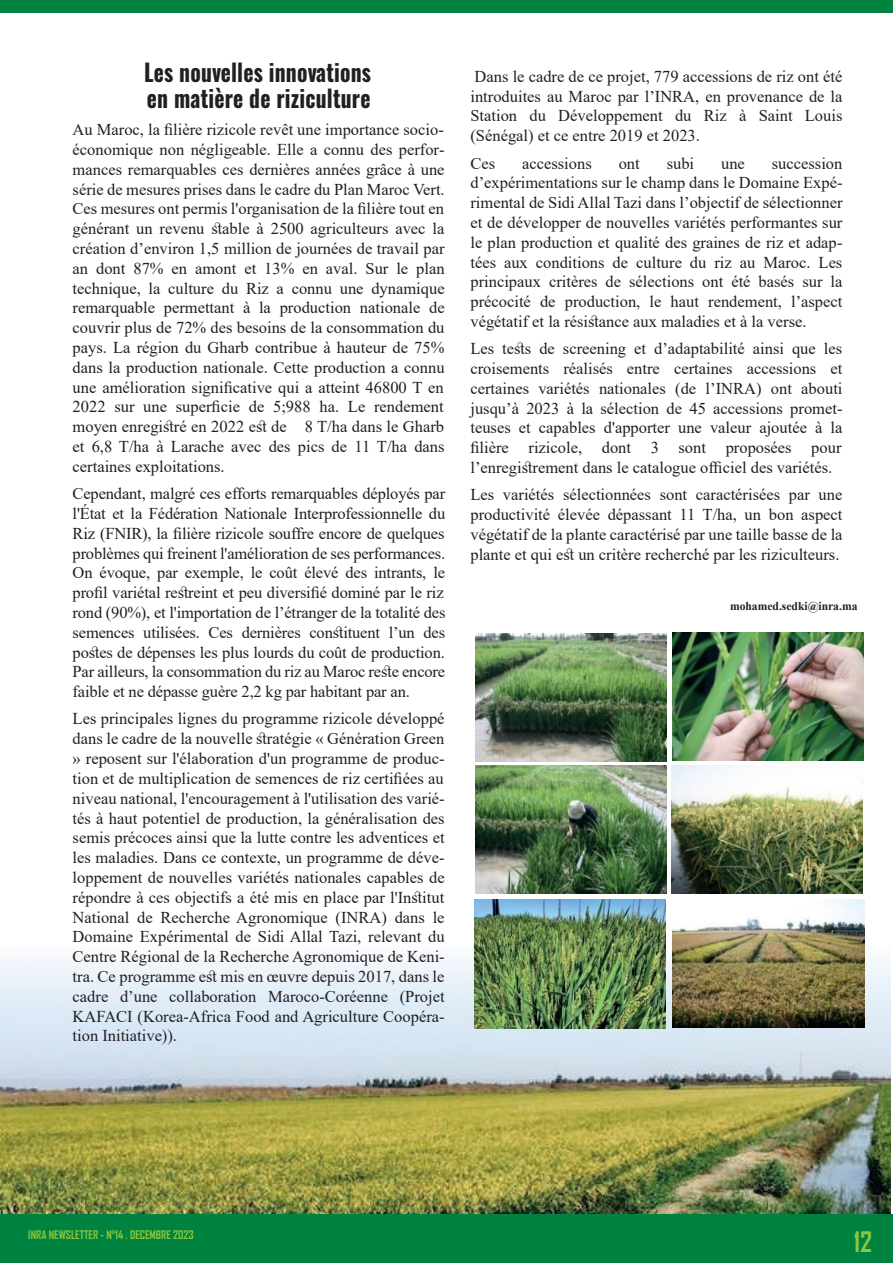
<style>
.page{position:relative;width:893px;height:1263px;background:#fff}
.page>*{position:absolute;margin:0;border:0;box-sizing:border-box;transform-origin:0 0}
.t1{font:700 27.15px "Agency FB";color:#8bc63e}
.t2{font:24px/25.5px "Oswald";letter-spacing:.01em;color:#231f20;scale:.9 1}
.t3{font:16.5px/19.8px "Times New Roman";color:#231f20;text-align:justify}
.t4{font:700 12px "Times New Roman";color:#231f20}
.t5{font:700 11.4px "Agency FB";color:#8bc63e}
</style>
<div class="page">
<img style="left:0;top:1078px;width:891px;height:137px">
<svg style="left:0;top:828px;width:891px;height:250px"></svg>
<div style="left:0;top:2px;width:893px;height:11px;background:#008240"></div>
<div style="left:5px;top:0;width:888px;height:9px;background:#008240"></div>
<div style="left:0;top:1215px;width:893px;height:48px;background:#008240"></div>
<img style="left:475px;top:633px;width:191px;height:128px">
<img style="left:672px;top:632px;width:192px;height:128px">
<img style="left:475px;top:766px;width:191px;height:128px">
<img style="left:671px;top:766px;width:191px;height:128px">
<img style="left:475px;top:900px;width:190px;height:128px">
<img style="left:673px;top:899px;width:191px;height:129px">
<h2 class="t2" style="left:144px;top:58px;width:254px">Les nouvelles innovations en matière de riziculture</h2>
<p class="t3" style="left:73px;top:119px;width:374px">Au Maroc, la filière rizicole revêt une importance socio&shy;économique non négligeable. Elle a connu des perfor&shy;mances remarquables ces dernières années grâce à une série de mesures prises dans le cadre du Plan Maroc Vert.<br>Ces mesures ont permis l'organisation de la filière tout en générant un revenu stable à 2500 agriculteurs avec la création d’environ 1,5 million de journées de travail par an dont 87% en amont et 13% en aval. Sur le plan technique, la culture du Riz a connu une dynamique remarquable permettant à la production nationale de couvrir plus de 72% des besoins de la consommation du pays. La région du Gharb contribue à hauteur de 75% dans la production nationale. Cette production a connu une amélioration significative qui a atteint 46800 T en 2022 sur une superficie de 5;988 ha. Le rendement moyen enregistré en 2022 est de 8 T/ha dans le Gharb et 6,8 T/ha à Larache avec des pics de 11 T/ha dans certaines exploitations.</p>
<p class="t3" style="left:73px;top:483px;width:374px">Cependant, malgré ces efforts remarquables déployés par l'État et la Fédération Nationale Interprofessionnelle du Riz (FNIR), la filière rizicole souffre encore de quelques problèmes qui freinent l'amélioration de ses performances.<br>On évoque, par exemple, le coût élevé des intrants, le profil variétal restreint et peu diversifié dominé par le riz rond (90%), et l'importation de l’étranger de la totalité des semences utilisées. Ces dernières constituent l’un des postes de dépenses les plus lourds du coût de production.<br>Par ailleurs, la consommation du riz au Maroc reste encore faible et ne dépasse guère 2,2 kg par habitant par an.</p>
<p class="t3" style="left:73px;top:708px;width:374px">Les principales lignes du programme rizicole développé dans le cadre de la nouvelle stratégie « Génération Green » reposent sur l'élaboration d'un programme de produc&shy;tion et de multiplication de semences de riz certifiées au niveau national, l'encouragement à l'utilisation des varié&shy;tés à haut potentiel de production, la généralisation des semis précoces ainsi que la lutte contre les adventices et les maladies. Dans ce contexte, un programme de déve&shy;loppement de nouvelles variétés nationales capables de répondre à ces objectifs a été mis en place par l'Institut National de Recherche Agronomique (INRA) dans le Domaine Expérimental de Sidi Allal Tazi, relevant du Centre Régional de la Recherche Agronomique de Keni&shy;tra. Ce programme est mis en œuvre depuis 2017, dans le cadre d’une collaboration Maroco-Coréenne (Projet KAFACI (Korea-Africa Food and Agriculture Coopéra&shy;tion Initiative)).</p>
<p class="t3" style="left:470px;top:66px;width:374px">Dans le cadre de ce projet, 779 accessions de riz ont été introduites au Maroc par l’INRA, en provenance de la Station du Développement du Riz à Saint Louis (Sénégal) et ce entre 2019 et 2023.</p>
<p class="t3" style="left:470px;top:153px;width:26px">Ces</p>
<p class="t3" style="left:522px;top:153px;width:71px">accessions</p>
<p class="t3" style="left:619px;top:153px;width:23px">ont</p>
<p class="t3" style="left:667px;top:153px;width:29px">subi</p>
<p class="t3" style="left:721px;top:153px;width:25px">une</p>
<p class="t3" style="left:470px;top:153px;width:374px;text-indent:301px">succession d’expérimentations sur le champ dans le Domaine Expé&shy;rimental de Sidi Allal Tazi dans l’objectif de sélectionner et de développer de nouvelles variétés performantes sur le plan production et qualité des graines de riz et adap&shy;tées aux conditions de culture du riz au Maroc. Les principaux critères de sélections ont été basés sur la précocité de production, le haut rendement, l’aspect végétatif et la résistance aux maladies et à la verse.</p>
<p class="t3" style="left:470px;top:338px;width:374px">Les tests de screening et d’adaptabilité ainsi que les croisements réalisés entre certaines accessions et certaines variétés nationales (de l’INRA) ont abouti jusqu’à 2023 à la sélection de 45 accessions promet&shy;teuses et capables d'apporter une valeur ajoutée à la filière rizicole, dont 3 sont proposées pour l’enregistrement dans le catalogue officiel des variétés.</p>
<p class="t3" style="left:470px;top:484px;width:374px">Les variétés sélectionnées sont caractérisées par une productivité élevée dépassant 11 T/ha, un bon aspect végétatif de la plante caractérisé par une taille basse de la plante et qui est un critère recherché par les riziculteurs.</p>
<p class="t4" style="left:730px;top:597px;width:129px">mohamed.sedki@inra.ma</p>
<p class="t5" style="left:28px;top:1227px;width:167px">INRA NEWSLETTER - N°14 . DECEMBRE 2023</p>
<h1 class="t1" style="left:854px;top:1225px;width:20px">12</h1>
</div>
